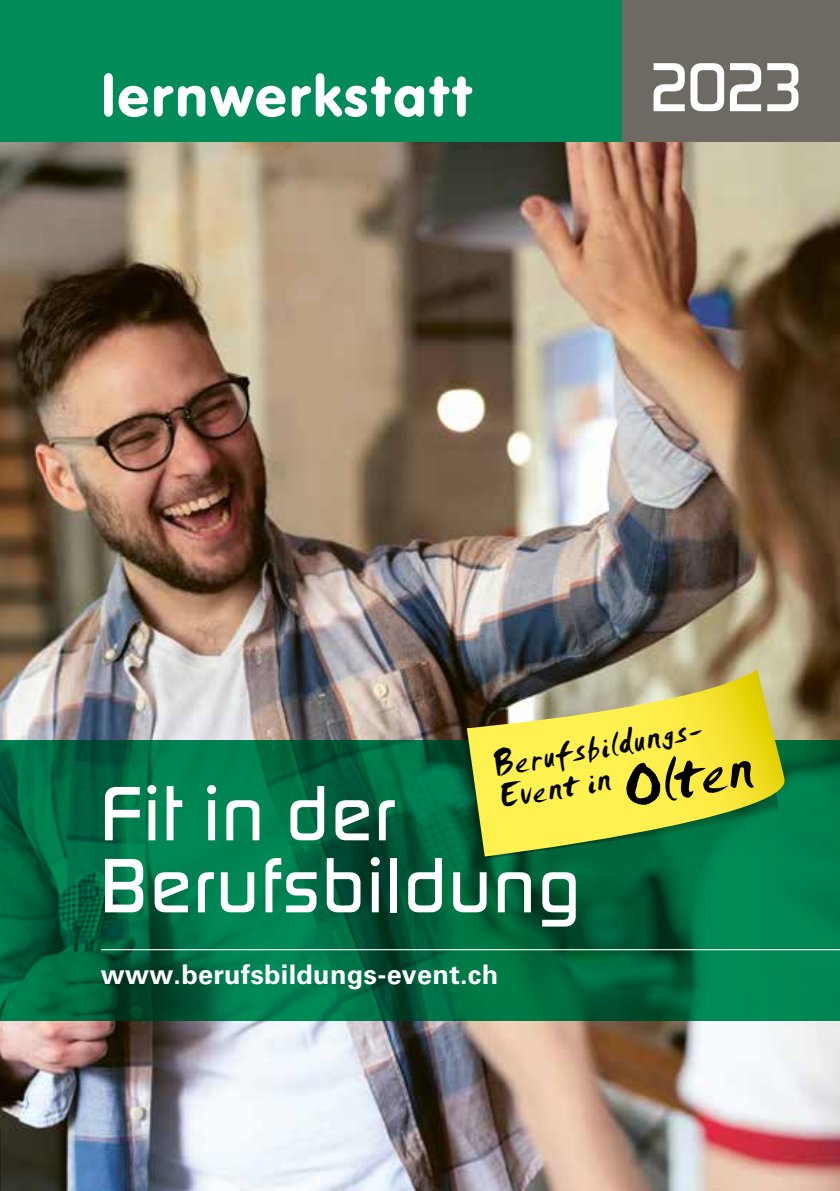
<style>
.page{position:relative;width:840px;height:1191px;background:#fff}
.page>*{position:absolute;margin:0;border:0;box-sizing:border-box;transform-origin:0 0}
.t1{font:500 80px/72px "Digital Sans EFOP";letter-spacing:.035em;color:#fff}
.t2{font:500 72px "Digital Sans EFOP";color:#fff}
.t3{font:36.6px/32.4px "Smudger Com";color:#000}
.t4{font:700 27px "Univers";letter-spacing:.01em;color:#fff}
.s1{font-size:66px}
</style>
<div class="page">
<img style="left:0;top:142px;width:839px;height:1049px">
<img style="left:0;top:0;width:1px;height:740px">
<div style="left:0;top:0;width:773px;height:142px;background:#008b58"></div>
<div style="left:622px;top:0;width:217px;height:142px;background:#6c6a63"></div>
<svg style="left:104px;top:73px;width:44px;height:44px"></svg>
<svg style="left:154px;top:86px;width:131px;height:31px"></svg>
<svg style="left:291px;top:73px;width:181px;height:44px"></svg>
<svg style="left:0;top:740px;width:839px;height:281px"></svg>
<hr style="left:101px;top:949px;width:738px;height:1px;background:#fff">
<svg style="left:466px;top:669px;width:325px;height:187px"></svg>
<h2 class="t2" style="left:647px;top:44px;width:158px">2023</h2>
<h3 class="t3" style="left:490px;top:751px;width:256px;rotate:-10deg">Berufsbildungs-<br>Event in <span class="s1">Olten</span></h3>
<h1 class="t1" style="left:101px;top:777px;width:480px">Fit in der<br>Berufsbildung</h1>
<p class="t4" style="left:101px;top:959px;width:399px">www.berufsbildungs-event.ch</p>
</div>
